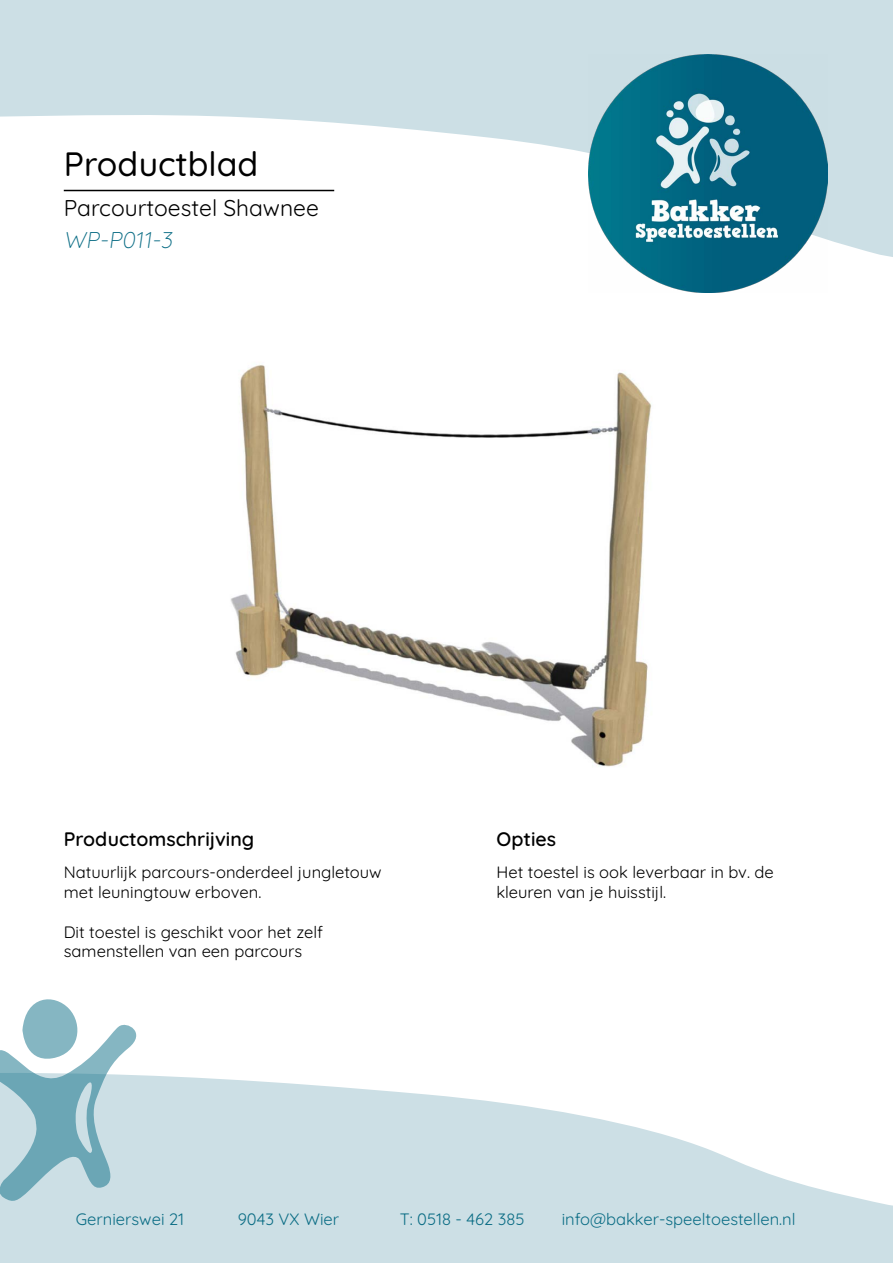
<style>
.page{position:relative;width:893px;height:1263px;background:#fff}
.page>*{position:absolute;margin:0;border:0;box-sizing:border-box;transform-origin:0 0}
.t1{font:500 33.75px "Quicksand";color:#000}
.t2{font:22.8px "Quicksand";color:#000}
.t3{font:300 22.8px "Quicksand";color:#0b6d85}
.t4{font:600 19.5px "Quicksand";color:#000}
.t5{font:16.5px/19.8px "Quicksand";color:#000}
.t6{font:16.5px "Quicksand";color:#0b6d85}
</style>
<div class="page">
<svg style="left:0;top:0;width:893px;height:257px;fill:#ccdfe5"></svg>
<img style="left:589px;top:54px;width:238px;height:238px">
<svg style="left:0;top:1075px;width:893px;height:188px;fill:#ccdfe5"></svg>
<svg style="left:0;top:999px;width:136px;height:202px"></svg>
<hr style="left:64px;top:190px;width:270px;height:1px;background:#000">
<img style="left:230px;top:365px;width:422px;height:402px">
<h1 class="t1" style="left:64px;top:138px;width:196px">Productblad</h1>
<h2 class="t2" style="left:64px;top:191px;width:257px">Parcourtoestel Shawnee</h2>
<h2 class="t3" style="left:64px;top:222px;width:115px">WP-P011-3</h2>
<p class="t4" style="left:64px;top:823px;width:192px">Productomschrijving</p>
<p class="t4" style="left:497px;top:823px;width:61px">Opties</p>
<p class="t5" style="left:64px;top:861px;width:319px">Natuurlijk parcours-onderdeel jungletouw met leuningtouw erboven.</p>
<p class="t5" style="left:64px;top:920px;width:261px">Dit toestel is geschikt voor het zelf samenstellen van een parcours</p>
<p class="t5" style="left:497px;top:861px;width:279px">Het toestel is ook leverbaar in bv. de kleuren van je huisstijl.</p>
<p class="t6" style="left:76px;top:1207px;width:110px">Gernierswei 21</p>
<p class="t6" style="left:238px;top:1207px;width:103px">9043 VX Wier</p>
<p class="t6" style="left:400px;top:1207px;width:126px">T: 0518 - 462 385</p>
<p class="t6" style="left:562px;top:1207px;width:235px">info@bakker-speeltoestellen.nl</p>
</div>
